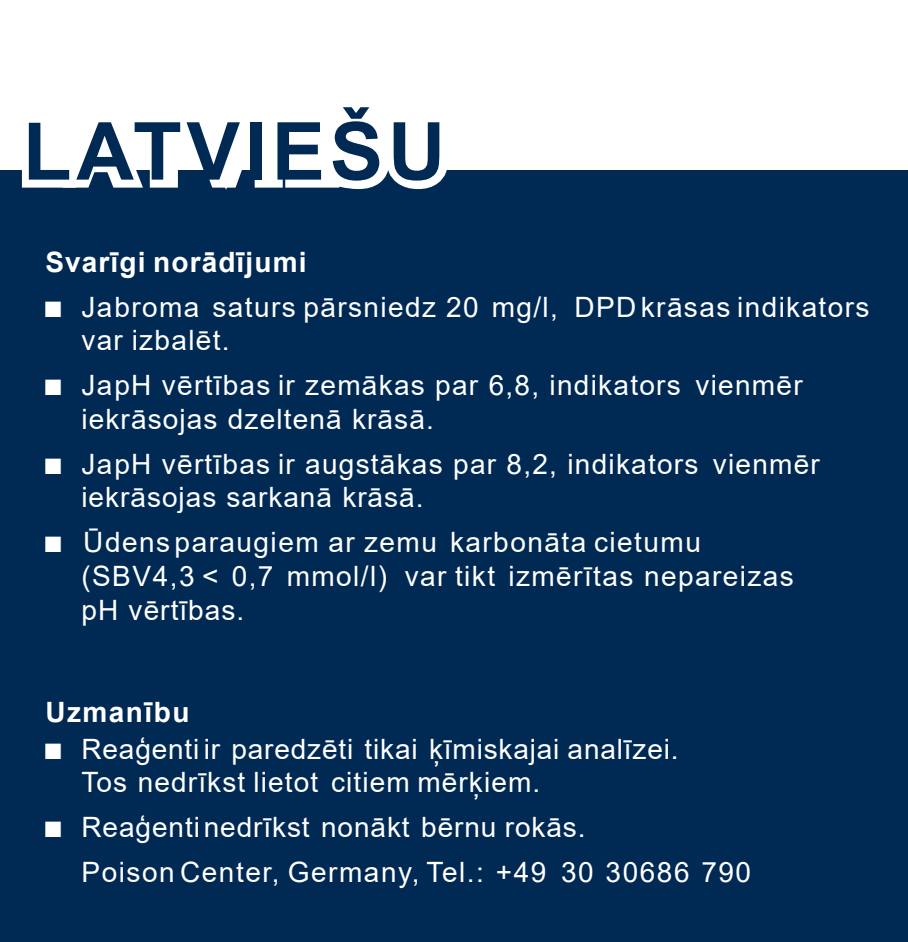
<style>
.page{position:relative;width:908px;height:942px;background:#fff}
.page>*{position:absolute;margin:0;border:0;box-sizing:border-box;transform-origin:0 0}
.t1{font:700 80px "Arial";letter-spacing:.06em;color:#002a53}
.t2{font:28px/33.6px "Arial";letter-spacing:.045em;color:#fff}
.t3{font:700 28px "Arial";letter-spacing:.04em;color:#fff}
.s1{font-family:"Consolas"}
</style>
<div class="page">
<div style="left:0;top:170px;width:907px;height:771px;background:#002a53"></div>
<svg style="left:21px;top:170px;width:426px;height:20px"></svg>
<h1 class="t1" style="left:23px;top:121px;width:424px">LATVIEŠU</h1>
<p class="t3" style="left:45px;top:251px;width:262px">Svarīgi norādījumi</p>
<p class="t2" style="left:81px;top:292px;width:789px;text-indent:-36px"><span class="s1">■</span> Jabroma saturs pārsniedz 20 mg/l, DPDkrāsas indikators var izbalēt.</p>
<p class="t2" style="left:81px;top:371px;width:722px;text-indent:-36px"><span class="s1">■</span> JapH vērtības ir zemākas par 6,8, indikators vienmēr iekrāsojas dzeltenā krāsā.</p>
<p class="t2" style="left:81px;top:449px;width:739px;text-indent:-36px"><span class="s1">■</span> JapH vērtības ir augstākas par 8,2, indikators vienmēr iekrāsojas sarkanā krāsā.</p>
<p class="t2" style="left:81px;top:528px;width:713px;text-indent:-36px"><span class="s1">■</span> Ūdensparaugiem ar zemu karbonāta cietumu (SBV4,3 &lt; 0,7 mmol/l) var tikt izmērītas nepareizas pH vērtības.</p>
<p class="t3" style="left:45px;top:701px;width:145px">Uzmanību</p>
<p class="t2" style="left:81px;top:734px;width:598px;text-indent:-36px"><span class="s1">■</span> Reaģenti ir paredzēti tikai ķīmiskajai analīzei.<br>Tos nedrīkst lietot citiem mērķiem.</p>
<p class="t2" style="left:81px;top:807px;width:671px;line-height:44.8px;text-indent:-36px"><span class="s1">■</span> Reaģentinedrīkst nonākt bērnu rokās.<br>Poison Center, Germany, Tel.: +49 30 30686 790</p>
</div>
